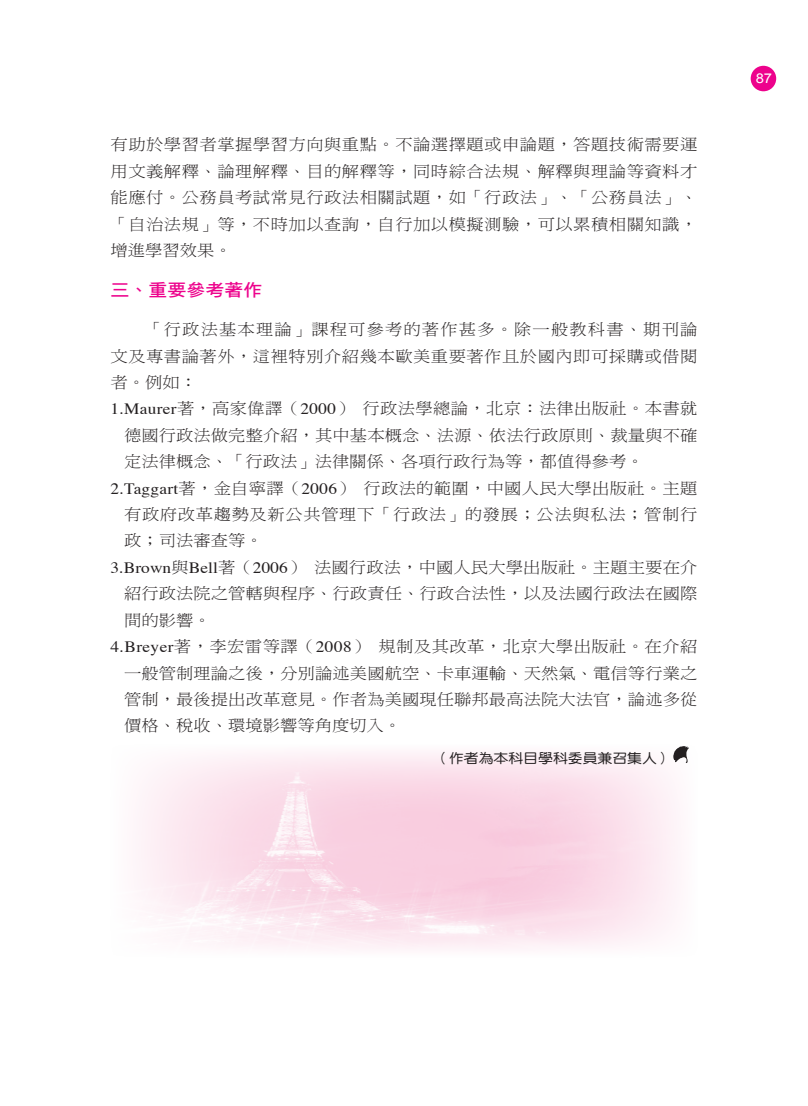
<style>
.page{position:relative;width:808px;height:1106px;background:#fff}
.page>*{position:absolute;margin:0;border:0;box-sizing:border-box;transform-origin:0 0}
.t1{font:17.25px "DF Hei Std W7";color:#ed028c;scale:1.1 1}
.t2{font:15.75px/26.4px "DF Ming Std W3";letter-spacing:.01em;color:#231f20;text-align:justify;scale:1.1 1}
.t3{font:15.75px "DF Ming Std W3";letter-spacing:.035em;color:#231f20;scale:1.1 1}
.t4{font:15.75px "DF Ming Std W3";letter-spacing:.065em;color:#231f20;scale:1.1 1}
.t5{font:13.5px "DF Yuan Std W5";color:#231f20;scale:1.1 1}
.t6{font:13.5px "Arial";color:#fff;scale:1.1 1}
.s1{font-family:"Times"}
</style>
<div class="page">
<div style="left:751px;top:66px;width:25px;height:25px;background:#ed028c;border-radius:50%"></div>
<img style="left:138px;top:752px;width:540px;height:198px">
<img style="left:672px;top:746px;width:17px;height:18px">
<p class="t2" style="left:111px;top:131px;width:535px">有助於學習者掌握學習方向與重點。不論選擇題或申論題，答題技術需要運用文義解釋、論理解釋、目的解釋等，同時綜合法規、解釋與理論等資料才能應付。公務員考試常見行政法相關試題，如「行政法」、「公務員法」、「自治法規」等，不時加以查詢，自行加以模擬測驗，可以累積相關知識，增進學習效果。</p>
<p class="t1" style="left:111px;top:280px;width:139px">三、重要參考著作</p>
<p class="t4" style="left:145px;top:321px;width:503px">「行政法基本理論」課程可參考的著作甚多。除一般教科書、期刊論</p>
<p class="t2" style="left:111px;top:342px;width:535px">文及專書論著外，這裡特別介紹幾本歐美重要著作且於國內即可採購或借閱</p>
<p class="t2" style="left:111px;top:369px;width:80px">者。例如：</p>
<p class="t2" style="left:111px;top:395px;width:535px"><span class="s1">1.Maurer</span>著，高家偉譯（<span class="s1">2000</span>）行政法學總論，北京：法律出版社。本書就</p>
<p class="t2" style="left:124px;top:422px;width:523px">德國行政法做完整介紹，其中基本概念、法源、依法行政原則、裁量與不確</p>
<p class="t2" style="left:124px;top:448px;width:474px">定法律概念、「行政法」法律關係、各項行政行為等，都值得參考。</p>
<p class="t2" style="left:111px;top:474px;width:535px"><span class="s1">2.Taggart</span>著，金自寧譯（<span class="s1">2006</span>）行政法的範圍，中國人民大學出版社。主題</p>
<p class="t3" style="left:124px;top:506px;width:523px">有政府改革趨勢及新公共管理下「行政法」的發展；公法與私法；管制行</p>
<p class="t2" style="left:124px;top:527px;width:128px">政；司法審查等。</p>
<p class="t2" style="left:111px;top:554px;width:535px"><span class="s1">3.Brown</span>與<span class="s1">Bell</span>著（<span class="s1">2006</span>）法國行政法，中國人民大學出版社。主題主要在介</p>
<p class="t2" style="left:124px;top:580px;width:523px">紹行政法院之管轄與程序、行政責任、行政合法性，以及法國行政法在國際</p>
<p class="t2" style="left:124px;top:606px;width:80px">間的影響。</p>
<p class="t2" style="left:111px;top:633px;width:535px"><span class="s1">4.Breyer</span>著，李宏雷等譯（<span class="s1">2008</span>）規制及其改革，北京大學出版社。在介紹</p>
<p class="t2" style="left:124px;top:659px;width:523px">一般管制理論之後，分別論述美國航空、卡車運輸、天然氣、電信等行業之</p>
<p class="t2" style="left:124px;top:686px;width:523px">管制，最後提出改革意見。作者為美國現任聯邦最高法院大法官，論述多從</p>
<p class="t2" style="left:124px;top:712px;width:253px">價格、稅收、環境影響等角度切入。</p>
<p class="t5" style="left:434px;top:750px;width:217px">（作者為本科目學科委員兼召集人）</p>
<p class="t6" style="left:756px;top:71px;width:17px">87</p>
</div>
